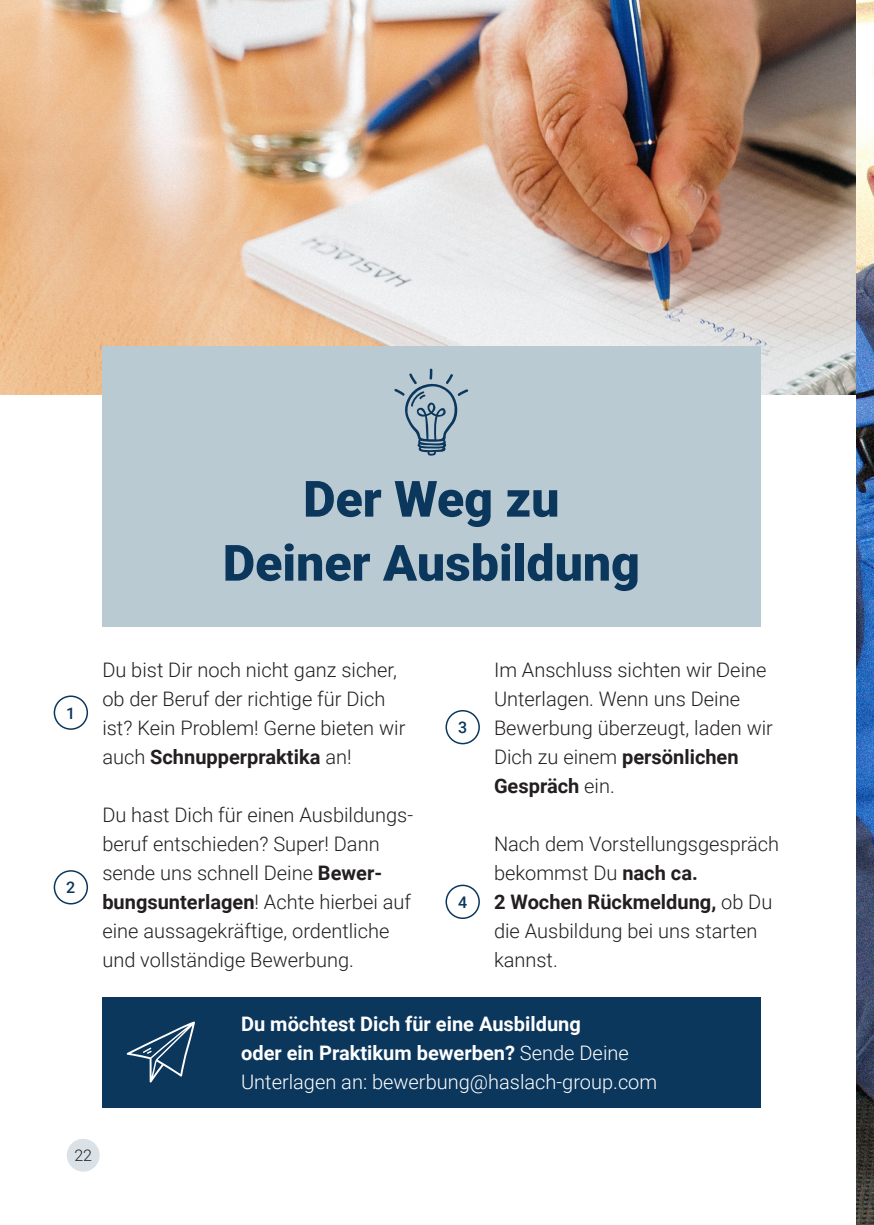
<style>
.page{position:relative;width:874px;height:1225px;background:#fff}
.page>*{position:absolute;margin:0;border:0;box-sizing:border-box;transform-origin:0 0}
.t1{font:900 50px/64px "Roboto";color:#0b375d;text-align:center}
.t2{font:300 20px/29px "Roboto";color:#231f20}
.t3{font:700 20px/29px "Roboto";color:#fff}
.t4{font:500 16px "Roboto";color:#0b375d}
.t5{font:300 16px "Roboto";color:#231f20}
.s1{font-weight:700}
.s2{font-weight:300}
</style>
<div class="page">
<img style="left:0;top:0;width:856px;height:394px">
<div style="left:102px;top:346px;width:658px;height:280px;background:#bacad2"></div>
<svg style="left:394px;top:368px;width:75px;height:87px"></svg>
<div style="left:102px;top:996px;width:658px;height:111px;background:#0b375d"></div>
<svg style="left:126px;top:1021px;width:69px;height:61px"></svg>
<div style="left:54px;top:695px;width:34px;height:35px;border:2px solid #0b375d;border-radius:50%"></div>
<div style="left:54px;top:870px;width:34px;height:34px;border:2px solid #0b375d;border-radius:50%"></div>
<div style="left:445px;top:710px;width:34px;height:34px;border:2px solid #0b375d;border-radius:50%"></div>
<div style="left:445px;top:884px;width:34px;height:35px;border:2px solid #0b375d;border-radius:50%"></div>
<img style="left:856px;top:1px;width:17px;height:1224px">
<div style="left:67px;top:1138px;width:33px;height:33px;background:#dae2e7;border-radius:50%"></div>
<h1 class="t1" style="left:223px;top:465px;width:418px">Der Weg zu<br>Deiner Ausbildung</h1>
<p class="t4" style="left:66px;top:702px;width:11px">1</p>
<p class="t4" style="left:66px;top:876px;width:11px">2</p>
<p class="t2" style="left:102px;top:654px;width:304px">Du bist Dir noch nicht ganz sicher, ob der Beruf der richtige für Dich ist? Kein Problem! Gerne bieten wir auch <span class="s1">Schnupperpraktika</span> an!</p>
<p class="t2" style="left:493px;top:654px;width:280px">Im Anschluss sichten wir Deine<br>Unterlagen. Wenn uns Deine<br>Bewerbung überzeugt, laden wir<br>Dich zu einem <span class="s1">persönlichen<br>Gespräch</span> ein.</p>
<p class="t2" style="left:102px;top:800px;width:312px">Du hast Dich für einen Ausbildungs&shy;beruf entschieden? Super! Dann sende uns schnell Deine <span class="s1">Bewer&shy;bungsunterlagen</span>! Achte hierbei auf eine aussagekräftige, ordentliche und vollständige Bewerbung.</p>
<p class="t4" style="left:458px;top:716px;width:11px">3</p>
<p class="t2" style="left:493px;top:829px;width:286px">Nach dem Vorstellungsgespräch bekommst Du <span class="s1">nach ca.<br>2 Wochen Rückmeldung,</span> ob Du die Ausbildung bei uns starten kannst.</p>
<p class="t4" style="left:458px;top:891px;width:11px">4</p>
<p class="t3" style="left:241px;top:1008px;width:417px">Du möchtest Dich für eine Ausbildung<br>oder ein Praktikum bewerben? <span class="s2">Sende Deine<br>Unterlagen an: bewerbung@haslach-group.com</span></p>
<p class="t5" style="left:74px;top:1144px;width:19px">22</p>
</div>
